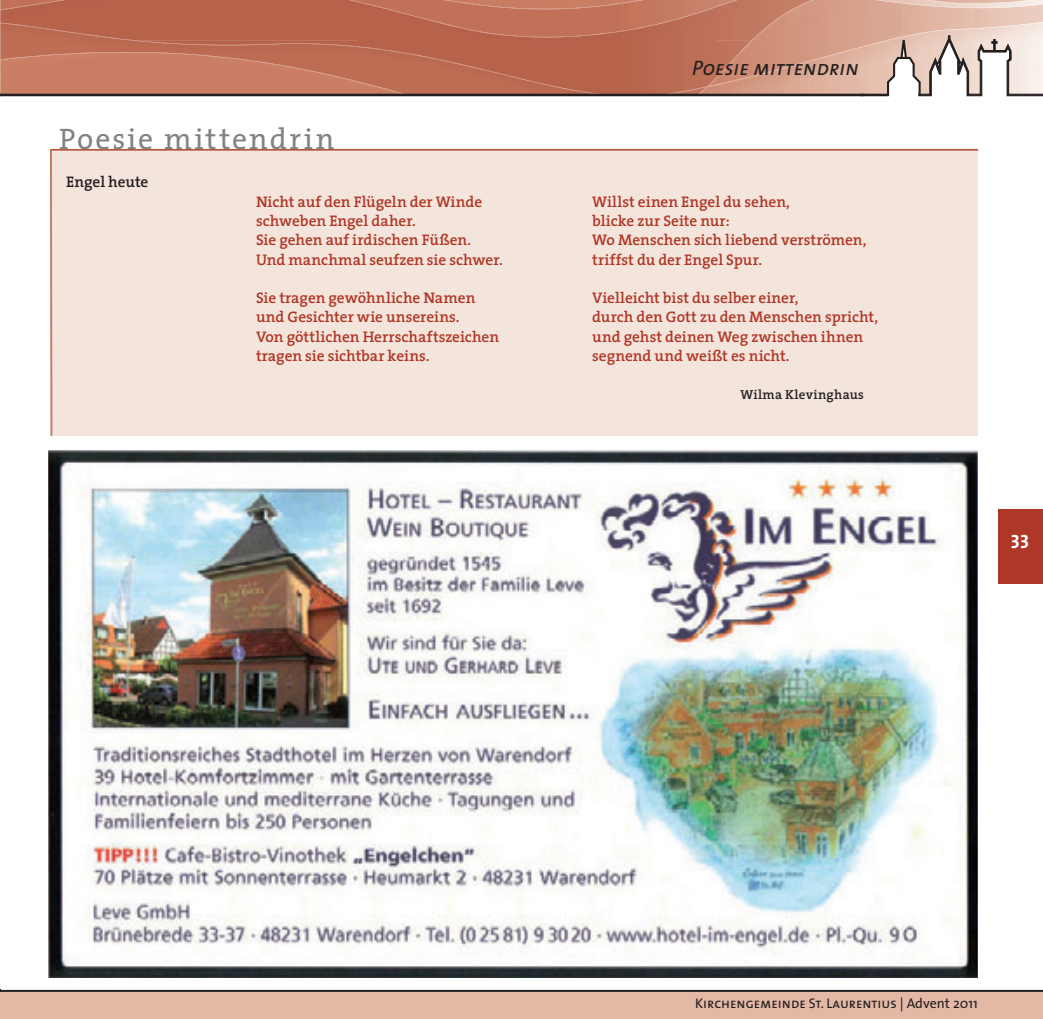
<style>
.page{position:relative;width:1043px;height:1019px;background:#fff}
.page>*{position:absolute;margin:0;border:0;box-sizing:border-box;transform-origin:0 0}
.t1{font:29.75px "The Serif";letter-spacing:.065em;color:#808285}
.t2{font:italic 21px "The Sans Caps";color:#231f20}
.t3{font:19.25px "The Sans Bold Caps";color:#fff}
.t4{font:600 15.4px/19.2px "The Serif";letter-spacing:-.005em;color:#af3727}
.t5{font:600 15.4px "The Serif";letter-spacing:-.005em;color:#231f20}
.t6{font:14px "The Sans Caps";color:#231f20}
.t7{font:600 13.12px "The Serif";letter-spacing:.025em;color:#231f20}
.s1{font-family:"The Sans"}
</style>
<div class="page">
<img style="left:1px;top:86px;width:186px;height:8px">
<img style="left:809px;top:86px;width:78px;height:8px">
<img style="left:716px;top:87px;width:93px;height:7px">
<img style="left:187px;top:82px;width:249px;height:12px">
<img style="left:1px;top:59px;width:373px;height:27px">
<img style="left:373px;top:85px;width:37px;height:9px">
<div style="left:2px;top:0;width:258px;height:23px;background:#b7624b"></div>
<img style="left:358px;top:36px;width:179px;height:46px">
<img style="left:537px;top:36px;width:179px;height:58px">
<img style="left:2px;top:0;width:169px;height:10px">
<img style="left:260px;top:0;width:576px;height:36px">
<img style="left:512px;top:36px;width:71px;height:1px">
<img style="left:836px;top:0;width:207px;height:8px">
<img style="left:331px;top:0;width:363px;height:9px">
<img style="left:694px;top:0;width:121px;height:87px">
<img style="left:903px;top:20px;width:140px;height:15px">
<img style="left:815px;top:36px;width:72px;height:24px">
<img style="left:1px;top:23px;width:439px;height:36px">
<img style="left:436px;top:59px;width:271px;height:35px">
<svg style="left:697px;top:86px;width:11px;height:8px"></svg>
<img style="left:0;top:23px;width:1px;height:71px">
<div style="left:1px;top:989px;width:1042px;height:29px;background:#e3b8a5"></div>
<div style="left:998px;top:509px;width:45px;height:74px;background:#af3727"></div>
<hr style="left:1px;top:989px;width:1042px;height:2px;background:#231f20">
<div style="left:1px;top:94px;width:862px;height:2px;border:1px solid #231f20"></div>
<div style="left:861px;top:94px;width:27px;height:2px;border:1px solid #231f20"></div>
<svg style="left:887px;top:35px;width:156px;height:61px"></svg>
<img style="left:48px;top:450px;width:930px;height:527px">
<div style="left:51px;top:149px;width:927px;height:286px;background:#f4e5dc"></div>
<svg style="left:0;top:0;width:2px;height:23px"></svg>
<svg style="left:0;top:989px;width:2px;height:30px"></svg>
<h1 class="t1" style="left:59px;top:114px;width:277px">Poesie mittendrin</h1>
<p class="t5" style="left:66px;top:169px;width:84px">Engel heute</p>
<p class="t4" style="left:256px;top:191px;width:248px">Nicht auf den Flügeln der Winde schweben Engel daher.<br>Sie gehen auf irdischen Füßen.<br>Und manchmal seufzen sie schwer.</p>
<p class="t4" style="left:256px;top:288px;width:245px">Sie tragen gewöhnliche Namen und Gesichter wie unsereins.<br>Von göttlichen Herrschaftszeichen tragen sie sichtbar keins.</p>
<h2 class="t2" style="left:692px;top:50px;width:168px">Poesie mittendrin</h2>
<p class="t4" style="left:592px;top:191px;width:276px">Willst einen Engel du sehen,<br>blicke zur Seite nur:<br>Wo Menschen sich liebend verströmen, triffst du der Engel Spur.</p>
<p class="t4" style="left:592px;top:288px;width:287px">Vielleicht bist du selber einer,<br>durch den Gott zu den Menschen spricht, und gehst deinen Weg zwischen ihnen segnend und weißt es nicht.</p>
<p class="t7" style="left:740px;top:384px;width:125px">Wilma Klevinghaus</p>
<p class="t3" style="left:1011px;top:525px;width:20px">33</p>
<p class="t6" style="left:695px;top:990px;width:284px">Kirchengemeinde St. Laurentius <span class="s1">| Advent 2011</span></p>
</div>
